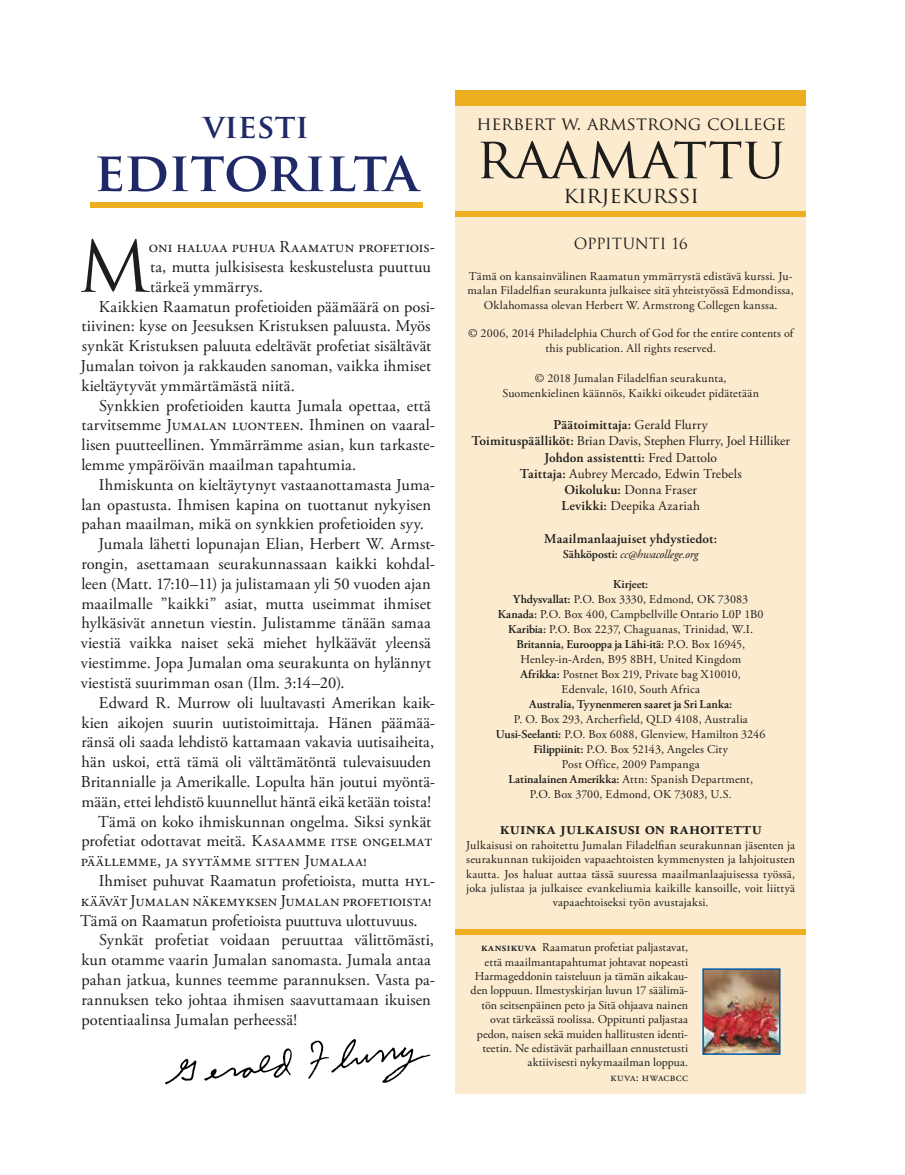
<style>
.page{position:relative;width:905px;height:1175px;background:#fff}
.page>*{position:absolute;margin:0;border:0;box-sizing:border-box;transform-origin:0 0}
.t1{font:69.15px "Trajan Pro";color:#1d1d1b}
.t2{font:57px "Trajan Pro";letter-spacing:.005em;color:#1d1d1b}
.t3{font:700 54px "Trajan Pro";letter-spacing:-.015em;color:#202967}
.t4{font:700 33px "Trajan Pro";color:#202967}
.t5{font:22.2px "Trajan Pro";color:#1d1d1b}
.t6{font:600 18px "Adobe Garamond Pro";letter-spacing:.01em;color:#1d1d1b}
.t7{font:18px "Trajan Pro";letter-spacing:-.005em;color:#1d1d1b}
.t8{font:16.5px "Adobe Garamond Pro";letter-spacing:.01em;color:#1d1d1b}
.t9{font:16.5px "Adobe Garamond Pro";letter-spacing:-.03em;color:#1d1d1b}
.t10{font:15px "Trajan Pro";letter-spacing:-.025em;color:#1d1d1b}
.t11{font:13.5px/16.2px "Adobe Garamond Pro";letter-spacing:-.005em;color:#1d1d1b;text-align:center}
.t12{font:600 13.5px "Adobe Garamond Pro";letter-spacing:.015em;color:#1d1d1b}
.t13{font:12px/14.4px "Adobe Garamond Pro";letter-spacing:.01em;color:#1d1d1b;text-align:center}
.t14{font:600 12px "Adobe Garamond Pro";letter-spacing:-.01em;color:#1d1d1b}
.t15{font:italic 12px "Adobe Garamond Pro";letter-spacing:-.01em;color:#1d1d1b}
.s1{font-weight:600}
.s2{font-weight:600;font-style:normal}
</style>
<div class="page">
<div style="left:455px;top:90px;width:351px;height:1004px;background:#fcebcf"></div>
<img style="left:705px;top:971px;width:72px;height:80px">
<div style="left:702px;top:968px;width:78px;height:86px;border:2px solid #005da9"></div>
<div style="left:455px;top:90px;width:351px;height:15px;background:#edae20"></div>
<div style="left:455px;top:211px;width:351px;height:5px;background:#edae20"></div>
<div style="left:455px;top:928px;width:351px;height:6px;background:#edae20"></div>
<div style="left:90px;top:202px;width:332px;height:6px;background:#edae20"></div>
<img style="left:165px;top:1038px;width:266px;height:47px">
<h3 class="t4" style="left:203px;top:106px;width:107px">VIESTI</h3>
<h3 class="t3" style="left:94px;top:138px;width:326px">EDITORILTA</h3>
<h1 class="t1" style="left:78px;top:223px;width:74px">M</h1>
<p class="t8" style="left:149px;top:237px;width:288px">oni haluaa puhua Raamatun profetiois-</p>
<p class="t8" style="left:150px;top:257px;width:282px">ta, mutta julkisisesta keskustelusta puuttuu</p>
<p class="t8" style="left:150px;top:276px;width:114px">tärkeä ymmärrys.</p>
<p class="t8" style="left:99px;top:296px;width:338px">Kaikkien Raamatun profetioiden päämäärä on posi-</p>
<p class="t8" style="left:81px;top:316px;width:351px">tiivinen: kyse on Jeesuksen Kristuksen paluusta. Myös</p>
<p class="t8" style="left:82px;top:336px;width:351px">synkät Kristuksen paluuta edeltävät profetiat sisältävät</p>
<p class="t8" style="left:80px;top:356px;width:352px">Jumalan toivon ja rakkauden sanoman, vaikka ihmiset</p>
<p class="t8" style="left:81px;top:375px;width:215px">kieltäytyvät ymmärtämästä niitä.</p>
<p class="t8" style="left:99px;top:395px;width:333px">Synkkien profetioiden kautta Jumala opettaa, että</p>
<p class="t8" style="left:81px;top:415px;width:355px">tarvitsemme Jumalan luonteen. Ihminen on vaaral-</p>
<p class="t8" style="left:81px;top:435px;width:355px">lisen puutteellinen. Ymmärrämme asian, kun tarkaste-</p>
<p class="t8" style="left:81px;top:455px;width:276px">lemme ympäröivän maailman tapahtumia.</p>
<p class="t8" style="left:99px;top:474px;width:338px">Ihmiskunta on kieltäytynyt vastaanottamasta Juma-</p>
<p class="t8" style="left:81px;top:494px;width:351px">lan opastusta. Ihmisen kapina on tuottanut nykyisen</p>
<p class="t8" style="left:81px;top:514px;width:344px">pahan maailman, mikä on synkkien profetioiden syy.</p>
<p class="t8" style="left:98px;top:534px;width:338px">Jumala lähetti lopunajan Elian, Herbert W. Armst-</p>
<p class="t8" style="left:81px;top:554px;width:355px">rongin, asettamaan seurakunnassaan kaikki kohdal-</p>
<p class="t9" style="left:81px;top:573px;width:351px">leen (Matt. 17:10–11) ja julistamaan yli 50 vuoden ajan</p>
<p class="t8" style="left:81px;top:593px;width:351px">maailmalle ”kaikki” asiat, mutta useimmat ihmiset</p>
<p class="t8" style="left:81px;top:613px;width:351px">hylkäsivät annetun viestin. Julistamme tänään samaa</p>
<p class="t8" style="left:81px;top:633px;width:351px">viestiä vaikka naiset sekä miehet hylkäävät yleensä</p>
<p class="t8" style="left:81px;top:653px;width:352px">viestimme. Jopa Jumalan oma seurakunta on hylännyt</p>
<p class="t8" style="left:81px;top:672px;width:265px">viestistä suurimman osan (Ilm. 3:14–20).</p>
<p class="t8" style="left:99px;top:692px;width:338px">Edward R. Murrow oli luultavasti Amerikan kaik-</p>
<p class="t8" style="left:81px;top:712px;width:355px">kien aikojen suurin uutistoimittaja. Hänen päämää-</p>
<p class="t8" style="left:81px;top:732px;width:354px">ränsä oli saada lehdistö kattamaan vakavia uutisaiheita,</p>
<p class="t8" style="left:81px;top:752px;width:351px">hän uskoi, että tämä oli välttämätöntä tulevaisuuden</p>
<p class="t8" style="left:81px;top:771px;width:356px">Britannialle ja Amerikalle. Lopulta hän joutui myöntä-</p>
<p class="t8" style="left:81px;top:791px;width:351px">mään, ettei lehdistö kuunnellut häntä eikä ketään toista!</p>
<p class="t8" style="left:98px;top:811px;width:335px">Tämä on koko ihmiskunnan ongelma. Siksi synkät</p>
<p class="t8" style="left:81px;top:831px;width:352px">profetiat odottavat meitä. Kasaamme itse ongelmat</p>
<p class="t8" style="left:81px;top:851px;width:287px">päällemme, ja syytämme sitten Jumalaa!</p>
<p class="t8" style="left:99px;top:870px;width:338px">Ihmiset puhuvat Raamatun profetioista, mutta hyl-</p>
<p class="t8" style="left:81px;top:890px;width:352px">käävät Jumalan näkemyksen Jumalan profetioista!</p>
<p class="t8" style="left:80px;top:910px;width:339px">Tämä on Raamatun profetioista puuttuva ulottuvuus.</p>
<p class="t8" style="left:99px;top:930px;width:336px">Synkät profetiat voidaan peruuttaa välittömästi,</p>
<p class="t8" style="left:81px;top:950px;width:351px">kun otamme vaarin Jumalan sanomasta. Jumala antaa</p>
<p class="t8" style="left:81px;top:969px;width:355px">pahan jatkua, kunnes teemme parannuksen. Vasta pa-</p>
<p class="t8" style="left:81px;top:989px;width:351px">rannuksen teko johtaa ihmisen saavuttamaan ikuisen</p>
<p class="t8" style="left:81px;top:1009px;width:217px">potentiaalinsa Jumalan perheessä!</p>
<p class="t7" style="left:476px;top:112px;width:311px">herbert w. armstrong college</p>
<h2 class="t2" style="left:476px;top:121px;width:310px">raamattu</h2>
<h3 class="t5" style="left:563px;top:181px;width:137px">kirjekurssi</h3>
<p class="t10" style="left:574px;top:234px;width:115px">OPPITUNTI 16</p>
<p class="t13" style="left:467px;top:269px;width:327px">Tämä on kansainvälinen Raamatun ymmärrystä edistävä kurssi. Ju&shy;malan Filadelfian seurakunta julkaisee sitä yhteistyössä Edmondissa,<br>Oklahomassa olevan Herbert W. Armstrong Collegen kanssa.</p>
<p class="t13" style="left:468px;top:327px;width:328px">© 2006, 2014 Philadelphia Church of God for the entire contents of this publication. All rights reserved.</p>
<p class="t13" style="left:502px;top:372px;width:258px">© 2018 Jumalan Filadelfian seurakunta,<br>Suomenkielinen käännös, Kaikki oikeudet pidätetään</p>
<p class="t11" style="left:471px;top:417px;width:320px"><span class="s1">Päätoimittaja:</span> Gerald Flurry<br><span class="s1">Toimituspäälliköt:</span> Brian Davis, Stephen Flurry, Joel Hilliker <span class="s1">Johdon assistentti:</span> Fred Dattolo<br><span class="s1">Taittaja:</span> Aubrey Mercado, Edwin Trebels<br><span class="s1">Oikoluku:</span> Donna Fraser<br><span class="s1">Levikki:</span> Deepika Azariah</p>
<p class="t12" style="left:544px;top:530px;width:174px">Maailmanlaajuiset yhdystiedot:</p>
<p class="t15" style="left:563px;top:546px;width:137px"><span class="s2">Sähköposti:</span> cc@hwacollege.org</p>
<p class="t13" style="left:498px;top:577px;width:267px;line-height:15px"><span class="s1">Kirjeet:<br>Yhdysvallat:</span> P.O. Box 3330, Edmond, OK 73083<br><span class="s1">Kanada:</span> P.O. Box 400, Campbellville Ontario L0P 1B0<br><span class="s1">Karibia:</span> P.O. Box 2237, Chaguanas, Trinidad, W.I.<br><span class="s1">Britannia, Eurooppa ja Lähi-itä:</span> P.O. Box 16945, Henley-in-Arden, B95 8BH, United Kingdom<br><span class="s1">Afrikka:</span> Postnet Box 219, Private bag X10010, Edenvale, 1610, South Africa</p>
<p class="t14" style="left:529px;top:697px;width:204px">Australia, Tyynenmeren saaret ja Sri Lanka:</p>
<p class="t13" style="left:496px;top:712px;width:271px;line-height:15px">P. O. Box 293, Archerfield, QLD 4108, Australia <span class="s1">Uusi-Seelanti:</span> P.O. Box 6088, Glenview, Hamilton 3246<br><span class="s1">Filippiinit:</span> P.O. Box 52143, Angeles City<br>Post Office, 2009 Pampanga<br><span class="s1">Latinalainen Amerikka:</span> Attn: Spanish Department,<br>P.O. Box 3700, Edmond, OK 73083, U.S.</p>
<p class="t6" style="left:499px;top:818px;width:263px">kuinka julkaisusi on rahoitettu</p>
<p class="t13" style="left:466px;top:838px;width:330px">Julkaisusi on rahoitettu Jumalan Filadelfian seurakunnan jäsenten ja seurakunnan tukijoiden vapaaehtoisten kymmenysten ja lahjoitusten kautta. Jos haluat auttaa tässä suuressa maailmanlaajuisessa työssä, joka julistaa ja julkaisee evankeliumia kaikille kansoille, voit liittyä vapaaehtoiseksi työn avustajaksi.</p>
<p class="t13" style="left:470px;top:940px;width:219px;text-align:right"><span class="s1">kansikuva</span> Raamatun profetiat paljastavat, että maailmantapahtumat johtavat nopeasti Harmageddonin taisteluun ja tämän aikakau&shy;den loppuun. Ilmestyskirjan luvun 17 säälimä&shy;tön seitsenpäinen peto ja Sitä ohjaava nainen ovat tärkeässä roolissa. Oppitunti paljastaa pedon, naisen sekä muiden hallitusten identi&shy;teetin. Ne edistävät parhaillaan ennustetusti aktiivisesti nykymaailman loppua.<br>kuva: hwacbcc</p>
</div>
